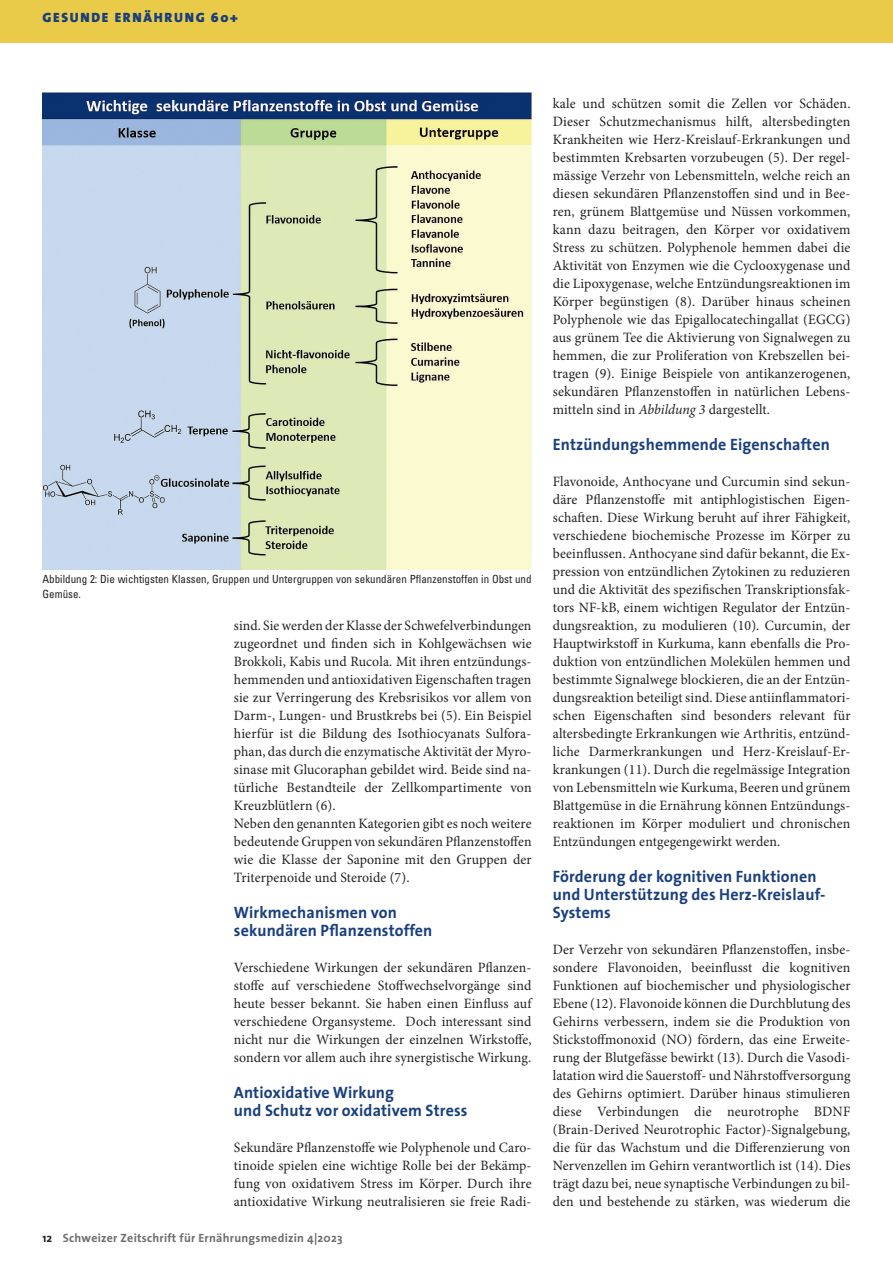
<style>
.page{position:relative;width:893px;height:1263px;background:#fff}
.page>*{position:absolute;margin:0;border:0;box-sizing:border-box;transform-origin:0 0}
.t1{font:700 16.5px/18px "The Sans";letter-spacing:.01em;color:#193f7c}
.t2{font:14.25px/18px "Minion Pro";letter-spacing:.01em;color:#231f20;text-align:justify}
.t3{font:900 13.5px "The Sans";letter-spacing:.125em;color:#193f7c}
.t4{font:700 12px "The Sans";letter-spacing:.02em;color:#6c6d70}
.t5{font:condensed 11.25px/15px "Univers";color:#231f20}
.s1{color:#231f20}
.s2{font-style:italic}
</style>
<div class="page">
<div style="left:0;top:0;width:893px;height:43px;background:#e9ca49"></div>
<img style="left:43px;top:92px;width:488px;height:477px">
<p class="t3" style="left:43px;top:6px;width:197px">GESUNDE ERNÄHRUNG 60+</p>
<p class="t5" style="left:43px;top:572px;width:490px">Abbildung 2: Die wichtigsten Klassen, Gruppen und Untergruppen von sekundären Pflanzenstoffen in Obst und<br>Gemüse.</p>
<p class="t2" style="left:234px;top:617px;width:299px;text-align:left">sind. Sie werden der Klasse der Schwefelverbindungen zugeordnet und finden sich in Kohlgewächsen wie Brokkoli, Kabis und Rucola. Mit ihren entzündungs&shy;hemmenden und antioxidativen Eigenschaften tragen sie zur Verringerung des Krebsrisikos vor allem von Darm-, Lungen- und Brustkrebs bei (5). Ein Beispiel hierfür ist die Bildung des Isothiocyanats Sulfora&shy;phan, das durch die enzymatische Aktivität der Myro&shy;sinase mit Glucoraphan gebildet wird. Beide sind na&shy;türliche Bestandteile der Zellkompartimente von Kreuzblütlern (6).<br>Neben den genannten Kategorien gibt es noch weitere bedeutende Gruppen von sekundären Pflanzenstoffen wie die Klasse der Saponine mit den Gruppen der Triterpenoide und Steroide (7).</p>
<p class="t1" style="left:234px;top:903px;width:200px">Wirkmechanismen von sekundären Pflanzenstoffen</p>
<p class="t2" style="left:234px;top:959px;width:299px">Verschiedene Wirkungen der sekundären Pflanzen&shy;stoffe auf verschiedene Stoffwechselvorgänge sind heute besser bekannt. Sie haben einen Einfluss auf verschiedene Organsysteme. Doch interessant sind nicht nur die Wirkungen der einzelnen Wirkstoffe, sondern vor allem auch ihre synergistische Wirkung.</p>
<p class="t1" style="left:234px;top:1083px;width:235px">Antioxidative Wirkung<br>und Schutz vor oxidativem Stress</p>
<p class="t2" style="left:234px;top:1139px;width:299px">Sekundäre Pflanzenstoffe wie Polyphenole und Caro&shy;tinoide spielen eine wichtige Rolle bei der Bekämp&shy;fung von oxidativem Stress im Körper. Durch ihre antioxidative Wirkung neutralisieren sie freie Radi-</p>
<p class="t4" style="left:43px;top:1228px;width:302px"><span class="s1">12</span> Schweizer Zeitschrift für Ernährungsmedizin 4|2023</p>
<p class="t2" style="left:553px;top:95px;width:299px">kale und schützen somit die Zellen vor Schäden.<br>Dieser Schutzmechanismus hilft, altersbedingten Krankheiten wie Herz-Kreislauf-Erkrankungen und bestimmten Krebsarten vorzubeugen (5). Der regel&shy;mässige Verzehr von Lebensmitteln, welche reich an diesen sekundären Pflanzenstoffen sind und in Bee&shy;ren, grünem Blattgemüse und Nüssen vorkommen, kann dazu beitragen, den Körper vor oxidativem Stress zu schützen. Polyphenole hemmen dabei die Aktivität von Enzymen wie die Cyclooxygenase und die Lipoxygenase, welche Entzündungsreaktionen im Körper begünstigen (8). Darüber hinaus scheinen Polyphenole wie das Epigallocatechingallat (EGCG) aus grünem Tee die Aktivierung von Signalwegen zu hemmen, die zur Proliferation von Krebszellen bei&shy;tragen (9). Einige Beispiele von antikanzerogenen, sekundären Pflanzenstoffen in natürlichen Lebens&shy;mitteln sind in <span class="s2">Abbildung 3</span> dargestellt.</p>
<p class="t1" style="left:553px;top:435px;width:279px">Entzündungshemmende Eigenschaften</p>
<p class="t2" style="left:553px;top:473px;width:299px">Flavonoide, Anthocyane und Curcumin sind sekun&shy;däre Pflanzenstoffe mit antiphlogistischen Eigen&shy;schaften. Diese Wirkung beruht auf ihrer Fähigkeit, verschiedene biochemische Prozesse im Körper zu beeinflussen. Anthocyane sind dafür bekannt, die Ex&shy;pression von entzündlichen Zytokinen zu reduzieren und die Aktivität des spezifischen Transkriptionsfak&shy;tors NF-kB, einem wichtigen Regulator der Entzün&shy;dungsreaktion, zu modulieren (10). Curcumin, der Hauptwirkstoff in Kurkuma, kann ebenfalls die Pro&shy;duktion von entzündlichen Molekülen hemmen und bestimmte Signalwege blockieren, die an der Entzün&shy;dungsreaktion beteiligt sind. Diese antiinflammatori&shy;schen Eigenschaften sind besonders relevant für altersbedingte Erkrankungen wie Arthritis, entzünd&shy;liche Darmerkrankungen und Herz-Kreislauf-Er&shy;krankungen (11). Durch die regelmässige Integration von Lebensmitteln wie Kurkuma, Beeren und grünem Blattgemüse in die Ernährung können Entzündungs&shy;reaktionen im Körper moduliert und chronischen Entzündungen entgegengewirkt werden.</p>
<p class="t1" style="left:553px;top:867px;width:274px">Förderung der kognitiven Funktionen und Unterstützung des Herz-Kreislauf-<br>Systems</p>
<p class="t2" style="left:553px;top:941px;width:299px">Der Verzehr von sekundären Pflanzenstoffen, insbe&shy;sondere Flavonoiden, beeinflusst die kognitiven Funktionen auf biochemischer und physiologischer Ebene (12). Flavonoide können die Durchblutung des Gehirns verbessern, indem sie die Produktion von Stickstoffmonoxid (NO) fördern, das eine Erweite&shy;rung der Blutgefässe bewirkt (13). Durch die Vasodi&shy;latation wird die Sauerstoff- und Nährstoffversorgung des Gehirns optimiert. Darüber hinaus stimulieren diese Verbindungen die neurotrophe BDNF (Brain-Derived Neurotrophic Factor)-Signalgebung, die für das Wachstum und die Differenzierung von Nervenzellen im Gehirn verantwortlich ist (14). Dies trägt dazu bei, neue synaptische Verbindungen zu bil&shy;den und bestehende zu stärken, was wiederum die</p>
</div>
